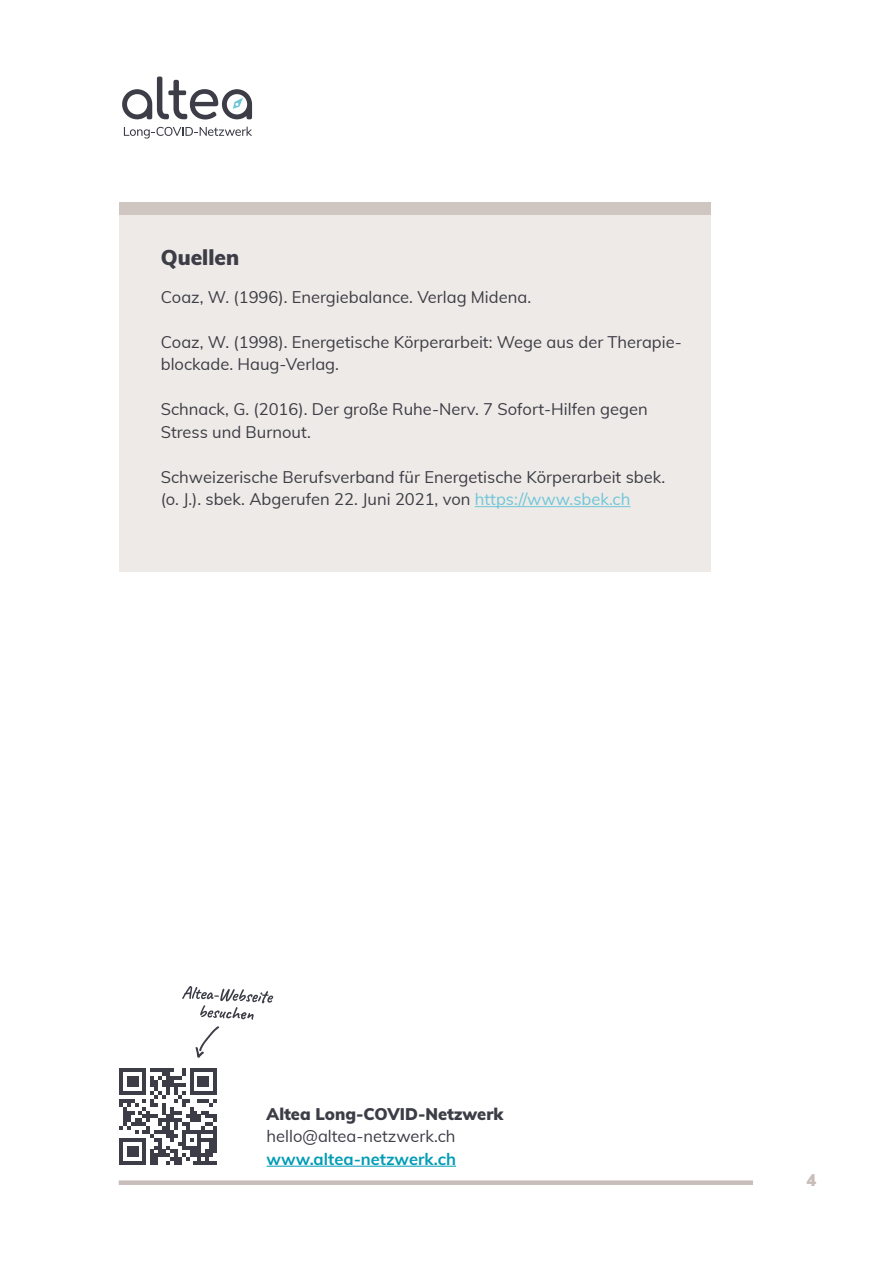
<style>
.page{position:relative;width:893px;height:1263px;background:#fff}
.page>*{position:absolute;margin:0;border:0;box-sizing:border-box;transform-origin:0 0}
.t1{font:900 21px "Muli";color:#3c3d46}
.t2{font:16.5px/22.5px "Muli";color:#3c3d46}
.t3{font:900 16.5px "Muli";color:#3c3d46}
.t4{font:700 16.5px "Muli";color:#009cb6}
.t5{font:900 16.5px "Muli";color:#c8bdb9}
.s1{color:#6ec6d9}
</style>
<div class="page">
<svg style="left:122px;top:77px;width:130px;height:42px"></svg>
<svg style="left:124px;top:127px;width:128px;height:12px"></svg>
<div style="left:119px;top:1180px;width:634px;height:5px;background:#c8bdb9"></div>
<svg style="left:119px;top:1068px;width:98px;height:97px"></svg>
<svg style="left:195px;top:1026px;width:24px;height:32px"></svg>
<svg style="left:182px;top:986px;width:91px;height:34px"></svg>
<hr style="left:267px;top:1166px;width:189px;height:1px;background:#009cb6">
<div style="left:119px;top:202px;width:592px;height:370px;background:#eae5e2"></div>
<div style="left:119px;top:202px;width:592px;height:13px;background:#cfc6c2"></div>
<hr style="left:475px;top:506px;width:155px;height:1px;background:#6ec6d9">
<p class="t1" style="left:161px;top:242px;width:80px">Quellen</p>
<p class="t2" style="left:161px;top:285px;width:372px">Coaz, W. (1996). Energiebalance. Verlag Midena.</p>
<p class="t2" style="left:161px;top:330px;width:523px">Coaz, W. (1998). Energetische Körperarbeit: Wege aus der Therapie&shy;blockade. Haug-Verlag.</p>
<p class="t2" style="left:161px;top:397px;width:488px">Schnack, G. (2016). Der große Ruhe-Nerv. 7 Sofort-Hilfen gegen<br>Stress und Burnout.</p>
<p class="t2" style="left:161px;top:465px;width:506px">Schweizerische Berufsverband für Energetische Körperarbeit sbek. (o. J.). sbek. Abgerufen 22. Juni 2021, von <span class="s1">https://www.sbek.ch</span></p>
<p class="t3" style="left:267px;top:1102px;width:238px">Altea Long-COVID-Netzwerk</p>
<p class="t2" style="left:267px;top:1124px;width:190px">hello@altea-netzwerk.ch</p>
<p class="t4" style="left:267px;top:1147px;width:191px">www.altea-netzwerk.ch</p>
<p class="t5" style="left:806px;top:1168px;width:11px">4</p>
</div>
